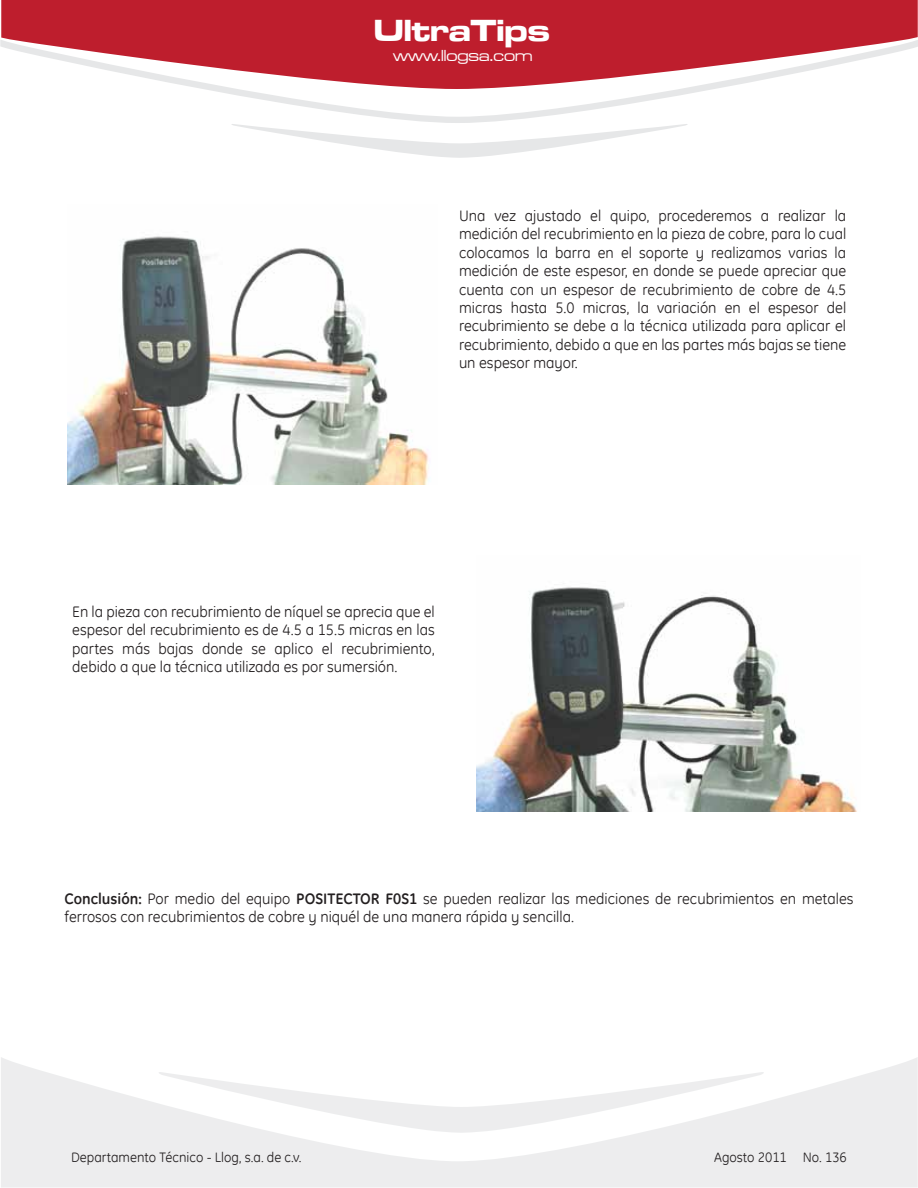
<style>
.page{position:relative;width:918px;height:1188px;background:#fff}
.page>*{position:absolute;margin:0;border:0;box-sizing:border-box;transform-origin:0 0}
.t1{font:31.5px "Microgramma D Bold Exte";color:#fff}
.t2{font:16.5px "Microgramma D Medi Exte";color:#fff}
.t3{font:15.3px/18.3px "GE Inspira";color:#231f20;text-align:justify}
.t4{font:13.65px "GE Inspira";color:#231f20}
.s1{font-weight:700}
</style>
<div class="page">
<svg style="left:1px;top:1057px;width:917px;height:130px;fill:#ededee"></svg>
<svg style="left:159px;top:1072px;width:605px;height:61px"></svg>
<div style="left:1px;top:0;width:917px;height:40px;background:#be1e2d"></div>
<img style="left:67px;top:236px;width:362px;height:248px">
<img style="left:476px;top:587px;width:381px;height:225px">
<svg style="left:232px;top:124px;width:456px;height:34px"></svg>
<svg style="left:0;top:40px;width:918px;height:83px"></svg>
<h1 class="t1" style="left:374px;top:9px;width:178px">UltraTips</h1>
<p class="t2" style="left:393px;top:45px;width:141px">www.llogsa.com</p>
<p class="t3" style="left:459px;top:206px;width:389px">Una vez ajustado el quipo, procederemos a realizar la medición del recubrimiento en la pieza de cobre, para lo cual colocamos la barra en el soporte y realizamos varias la medición de este espesor, en donde se puede apreciar que cuenta con un espesor de recubrimiento de cobre de 4.5 micras hasta 5.0 micras, la variación en el espesor del recubrimiento se debe a la técnica utilizada para aplicar el recubrimiento, debido a que en las partes más bajas se tiene un espesor mayor.</p>
<p class="t3" style="left:72px;top:602px;width:364px">En la pieza con recubrimiento de níquel se aprecia que el espesor del recubrimiento es de 4.5 a 15.5 micras en las partes más bajas donde se aplico el recubrimiento, debido a que la técnica utilizada es por sumersión.</p>
<p class="t3" style="left:65px;top:889px;width:791px"><span class="s1">Conclusión:</span> Por medio del equipo <span class="s1">POSITECTOR F0S1</span> se pueden realizar las mediciones de recubrimientos en metales ferrosos con recubrimientos de cobre y niquél de una manera rápida y sencilla.</p>
<p class="t4" style="left:71px;top:1149px;width:232px">Departamento Técnico - Llog, s.a. de c.v.</p>
<p class="t4" style="left:714px;top:1149px;width:134px">Agosto 2011 No. 136</p>
</div>
